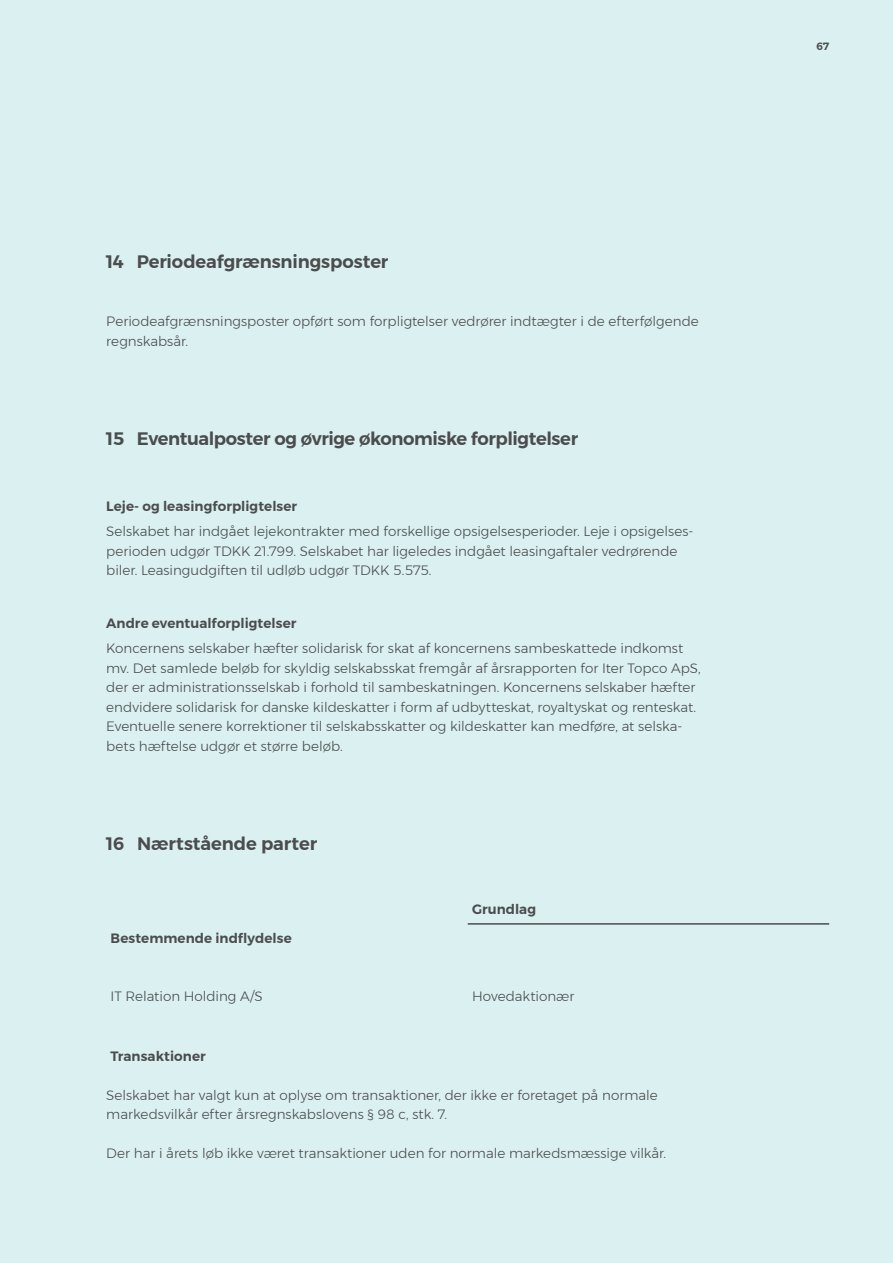
<style>
.page{position:relative;width:893px;height:1263px;background:#dbf0f1}
.page>*{position:absolute;margin:0;border:0;box-sizing:border-box;transform-origin:0 0}
.t1{font:600 18px "Montserrat";letter-spacing:-.015em;color:#4b4c4d}
.t2{font:300 13.5px/19.5px "Montserrat";color:#4b4c4d}
.t3{font:600 13.5px "Montserrat";letter-spacing:.005em;color:#4b4c4d}
.t4{font:600 10.5px "Montserrat";color:#4b4c4d}
</style>
<div class="page">
<hr style="left:468px;top:923px;width:361px;height:2px;background:#4b4c4d">
<h1 class="t1" style="left:106px;top:247px;width:284px">14 Periodeafgrænsningsposter</h1>
<p class="t2" style="left:106px;top:311px;width:594px">Periodeafgrænsningsposter opført som forpligtelser vedrører indtægter i de efterfølgende regnskabsår.</p>
<h1 class="t1" style="left:106px;top:424px;width:473px">15 Eventualposter og øvrige økonomiske forpligtelser</h1>
<p class="t3" style="left:106px;top:495px;width:192px">Leje- og leasingforpligtelser</p>
<p class="t2" style="left:106px;top:521px;width:588px">Selskabet har indgået lejekontrakter med forskellige opsigelsesperioder. Leje i opsigelses&shy;perioden udgør TDKK 21.799. Selskabet har ligeledes indgået leasingaftaler vedrørende biler. Leasingudgiften til udløb udgør TDKK 5.575.</p>
<p class="t3" style="left:106px;top:612px;width:192px">Andre eventualforpligtelser</p>
<p class="t2" style="left:106px;top:638px;width:596px">Koncernens selskaber hæfter solidarisk for skat af koncernens sambeskattede indkomst mv. Det samlede beløb for skyldig selskabsskat fremgår af årsrapporten for Iter Topco ApS, der er administrationsselskab i forhold til sambeskatningen. Koncernens selskaber hæfter endvidere solidarisk for danske kildeskatter i form af udbytteskat, royaltyskat og renteskat.<br>Eventuelle senere korrektioner til selskabsskatter og kildeskatter kan medføre, at selska&shy;bets hæftelse udgør et større beløb.</p>
<h1 class="t1" style="left:106px;top:829px;width:212px">16 Nærtstående parter</h1>
<p class="t3" style="left:111px;top:927px;width:183px">Bestemmende indflydelse</p>
<p class="t3" style="left:472px;top:898px;width:66px">Grundlag</p>
<p class="t2" style="left:111px;top:986px;width:154px">IT Relation Holding A/S</p>
<p class="t2" style="left:472px;top:986px;width:104px">Hovedaktionær</p>
<p class="t3" style="left:111px;top:1045px;width:97px">Transaktioner</p>
<p class="t2" style="left:106px;top:1085px;width:553px">Selskabet har valgt kun at oplyse om transaktioner, der ikke er foretaget på normale markedsvilkår efter årsregnskabslovens § 98 c, stk. 7.</p>
<p class="t2" style="left:106px;top:1143px;width:561px">Der har i årets løb ikke været transaktioner uden for normale markedsmæssige vilkår.</p>
<p class="t4" style="left:816px;top:38px;width:14px">67</p>
</div>
